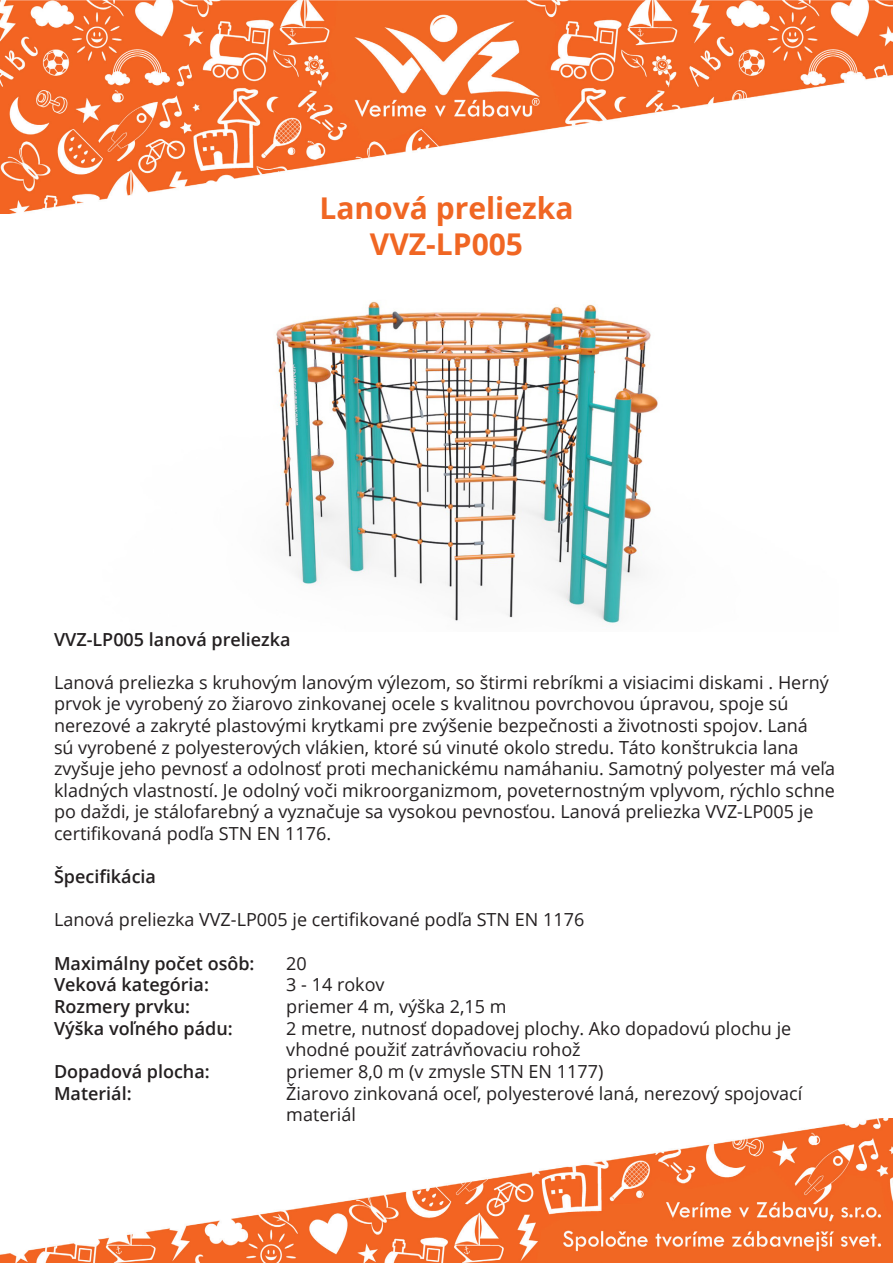
<style>
.page{position:relative;width:893px;height:1263px;background:#fff}
.page>*{position:absolute;margin:0;border:0;box-sizing:border-box;transform-origin:0 0}
.Veľký_Nádpis_-_Oranž{font:700 30px "Open Sans";color:#f06623}
.Text_čierna_12pt{font:18px/21.6px "Open Sans";color:#231f20}
.Malý_nádpis_-_čierna{font:600 18px "Open Sans";color:#231f20}
</style>
<div class="page">
<img style="left:0;top:0;width:893px;height:214px">
<img style="left:0;top:1118px;width:893px;height:145px">
<img style="left:276px;top:301px;width:382px;height:323px">
<p class="Veľký_Nádpis_-_Oranž" style="left:319px;top:187px;width:256px">Lanová preliezka</p>
<p class="Veľký_Nádpis_-_Oranž" style="left:370px;top:223px;width:155px">VVZ-LP005</p>
<p class="Malý_nádpis_-_čierna" style="left:54px;top:627px;width:238px">VVZ-LP005 lanová preliezka</p>
<p class="Text_čierna_12pt" style="left:54px;top:671px;width:782px">Lanová preliezka s kruhovým lanovým výlezom, so štirmi rebríkmi a visiacimi diskami . Herný prvok je vyrobený zo žiarovo zinkovanej ocele s kvalitnou povrchovou úpravou, spoje sú nerezové a zakryté plastovými krytkami pre zvýšenie bezpečnosti a životnosti spojov. Laná<br>sú vyrobené z polyesterových vlákien, ktoré sú vinuté okolo stredu. Táto konštrukcia lana zvyšuje jeho pevnosť a odolnosť proti mechanickému namáhaniu. Samotný polyester má veľa kladných vlastností. Je odolný voči mikroorganizmom, poveternostným vplyvom, rýchlo schne po daždi, je stálofarebný a vyznačuje sa vysokou pevnosťou. Lanová preliezka VVZ-LP005 je certifikovaná podľa STN EN 1176.</p>
<p class="Malý_nádpis_-_čierna" style="left:54px;top:864px;width:104px">Špecifikácia</p>
<p class="Text_čierna_12pt" style="left:54px;top:908px;width:532px">Lanová preliezka VVZ-LP005 je certifikované podľa STN EN 1176</p>
<p class="Malý_nádpis_-_čierna" style="left:54px;top:951px;width:202px">Maximálny počet osôb:</p>
<p class="Malý_nádpis_-_čierna" style="left:54px;top:972px;width:156px">Veková kategória:</p>
<p class="Malý_nádpis_-_čierna" style="left:54px;top:994px;width:138px">Rozmery prvku:</p>
<p class="Malý_nádpis_-_čierna" style="left:54px;top:1016px;width:180px">Výška voľného pádu:</p>
<p class="Malý_nádpis_-_čierna" style="left:54px;top:1059px;width:157px">Dopadová plocha:</p>
<p class="Malý_nádpis_-_čierna" style="left:54px;top:1080px;width:79px">Materiál:</p>
<p class="Text_čierna_12pt" style="left:286px;top:952px;width:22px">20</p>
<p class="Text_čierna_12pt" style="left:286px;top:974px;width:100px">3 - 14 rokov</p>
<p class="Text_čierna_12pt" style="left:286px;top:995px;width:222px">priemer 4 m, výška 2,15 m</p>
<p class="Text_čierna_12pt" style="left:286px;top:1017px;width:506px">2 metre, nutnosť dopadovej plochy. Ako dopadovú plochu je vhodné použiť zatrávňovaciu rohož</p>
<p class="Text_čierna_12pt" style="left:286px;top:1060px;width:319px">priemer 8,0 m (v zmysle STN EN 1177)</p>
<p class="Text_čierna_12pt" style="left:286px;top:1082px;width:518px">Žiarovo zinkovaná oceľ, polyesterové laná, nerezový spojovací materiál</p>
</div>
